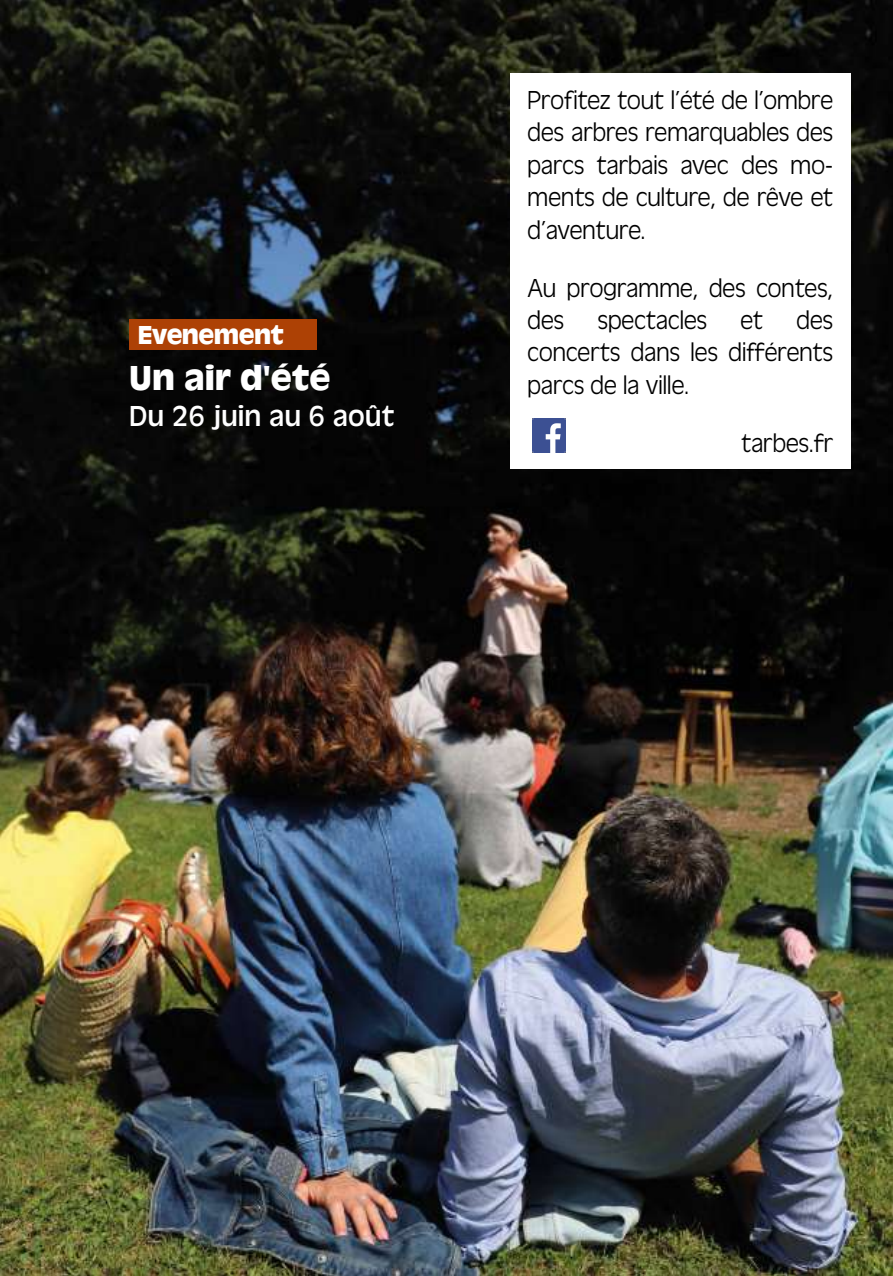
<style>
.page{position:relative;width:893px;height:1276px;background:#fff}
.page>*{position:absolute;margin:0;border:0;box-sizing:border-box;transform-origin:0 0}
.t1{font:700 36px "Antique Oli";color:#fff}
.t2{font:30px "Antique Oli";color:#fff}
.t3{font:300 27px/32.4px "Antique Oli";letter-spacing:-.02em;color:#000;text-align:justify}
.t4{font:700 27px "Antique Oli";letter-spacing:-.02em;color:#fff}
</style>
<div class="page">
<img style="left:0;top:0;width:893px;height:1276px">
<div style="left:129px;top:319px;width:187px;height:31px;background:#ad4105"></div>
<div style="left:510px;top:73px;width:340px;height:396px;background:#fff"></div>
<img style="left:532px;top:419px;width:34px;height:33px">
<p class="t4" style="left:138px;top:320px;width:148px">Evenement</p>
<h1 class="t1" style="left:129px;top:358px;width:203px">Un air d'été</h1>
<p class="t2" style="left:129px;top:399px;width:267px">Du 26 juin au 6 août</p>
<p class="t3" style="left:527px;top:85px;width:308px">Profitez tout l’été de l’ombre des arbres remarquables des parcs tarbais avec des mo&shy;ments de culture, de rêve et d’aventure.</p>
<p class="t3" style="left:527px;top:272px;width:308px">Au programme, des contes, des spectacles et des concerts dans les différents parcs de la ville.</p>
<p class="t3" style="left:741px;top:427px;width:94px">tarbes.fr</p>
</div>
